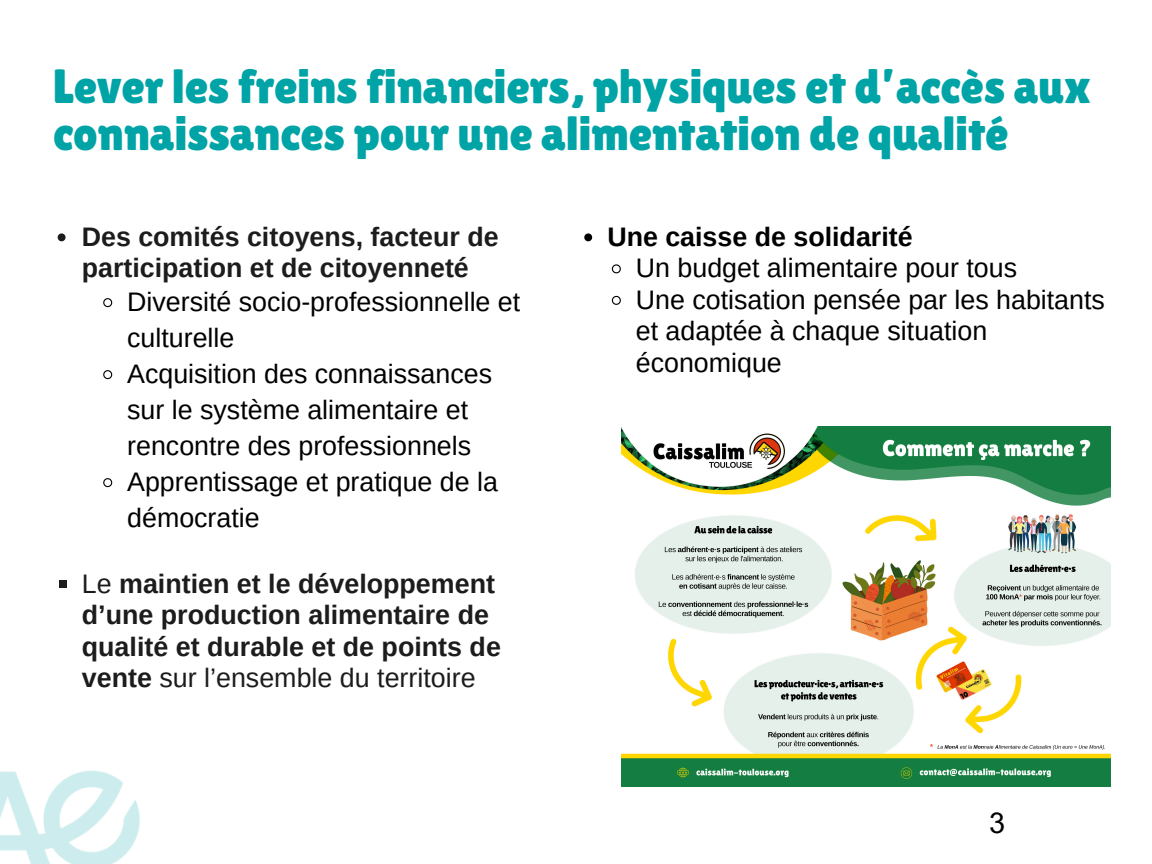
<style>
.page{position:relative;width:1152px;height:864px;background:#fff}
.page>*{position:absolute;margin:0;border:0;box-sizing:border-box;transform-origin:0 0}
.t1{font:48px/46.2px "Lilita One";letter-spacing:-.005em;color:#00a3a6}
.t2{font:28.8px "Arial MT Pro";color:#000}
.t3{font:26.85px/36px "Arimo";color:#000}
.t4{font:700 26.85px/31.5px "Arimo";color:#1c1c1c}
.t5{font:700 26.85px "Arimo";color:#000}
.s1{font-weight:400}
</style>
<div class="page">
<img style="left:0;top:770px;width:140px;height:94px">
<svg style="left:58px;top:233px;width:8px;height:8px"></svg>
<svg style="left:103px;top:298px;width:10px;height:10px"></svg>
<svg style="left:103px;top:370px;width:10px;height:10px"></svg>
<svg style="left:103px;top:478px;width:10px;height:10px"></svg>
<div style="left:59px;top:580px;width:8px;height:8px;background:#1c1c1c"></div>
<svg style="left:584px;top:233px;width:8px;height:8px"></svg>
<svg style="left:611px;top:264px;width:10px;height:10px"></svg>
<svg style="left:611px;top:295px;width:10px;height:10px"></svg>
<img style="left:622px;top:427px;width:488px;height:360px">
<p class="t1" style="left:53px;top:64px;width:1039px">Lever les freins financiers, physiques et d’accès aux connaissances pour une alimentation de qualité</p>
<p class="t4" style="left:82px;top:221px;width:418px">Des comités citoyens, facteur de participation et de citoyenneté</p>
<p class="t3" style="left:127px;top:284px;width:395px">Diversité socio-professionnelle et culturelle</p>
<p class="t3" style="left:127px;top:356px;width:366px">Acquisition des connaissances sur le système alimentaire et rencontre des professionnels</p>
<p class="t3" style="left:127px;top:464px;width:372px">Apprentissage et pratique de la démocratie</p>
<p class="t4" style="left:82px;top:568px;width:421px"><span class="s1">Le</span> maintien et le développement d’une production alimentaire de qualité et durable et de points de vente <span class="s1">sur l’ensemble du territoire</span></p>
<p class="t5" style="left:607px;top:222px;width:307px">Une caisse de solidarité</p>
<p class="t3" style="left:636px;top:250px;width:383px">Un budget alimentaire pour tous</p>
<p class="t3" style="left:636px;top:284px;width:471px;line-height:31.5px">Une cotisation pensée par les habitants et adaptée à chaque situation économique</p>
<p class="t2" style="left:989px;top:812px;width:18px">3</p>
</div>
